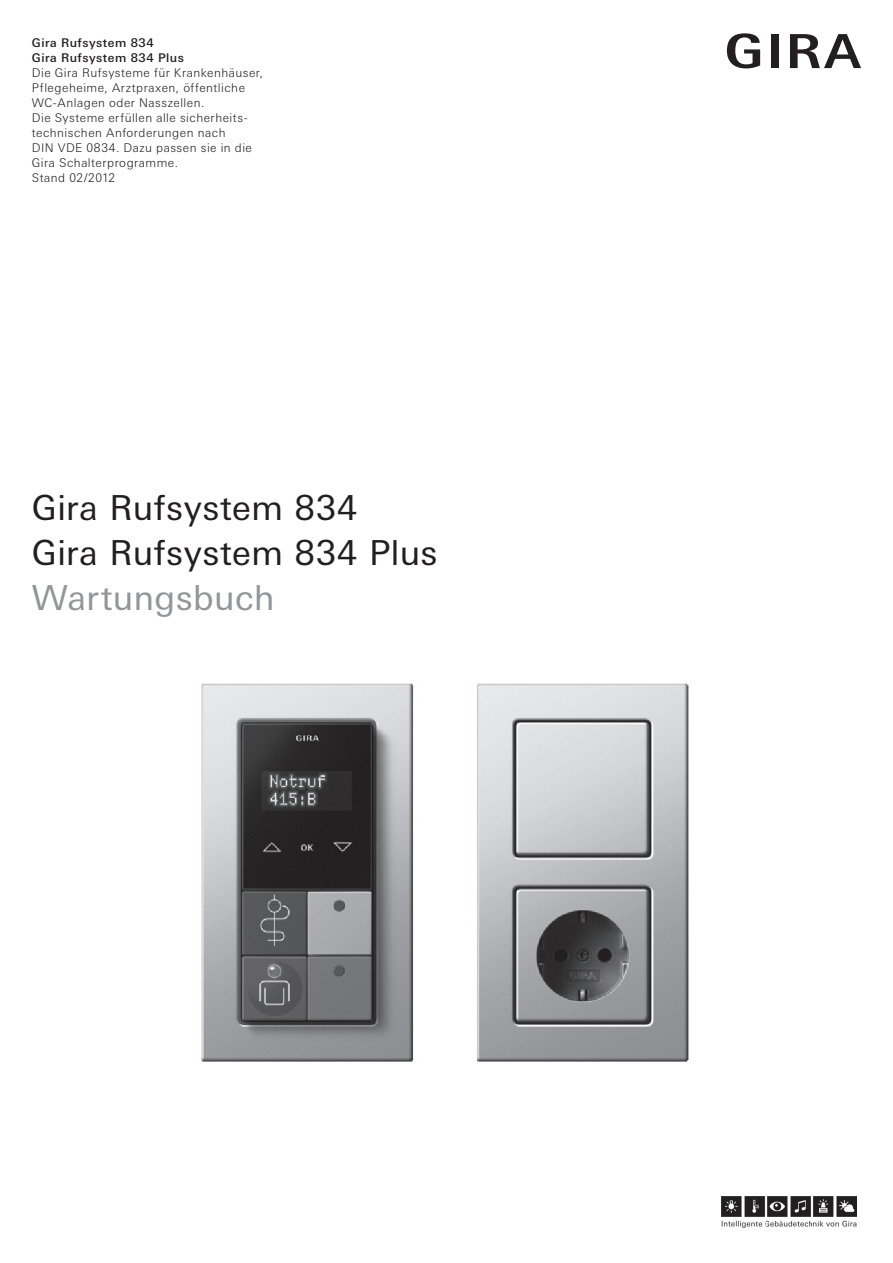
<style>
.page{position:relative;width:893px;height:1263px;background:#fff}
.page>*{position:absolute;margin:0;border:0;box-sizing:border-box;transform-origin:0 0}
.t1{font:34.5px/45px "Linotype Univers Basic";letter-spacing:.015em;color:#231f20}
.t2{font:34.5px "Linotype Univers Basic";letter-spacing:.015em;color:#939598}
.t3{font:300 12px/15px "Linotype Univers Basic";letter-spacing:.04em;color:#231f20}
.t4{font:500 12px/15px "Linotype Univers Basic";letter-spacing:.04em;color:#231f20}
</style>
<div class="page">
<img style="left:201px;top:683px;width:488px;height:379px">
<img style="left:722px;top:1197px;width:135px;height:30px">
<div style="left:771px;top:34px;width:7px;height:34px;background:#231f20"></div>
<svg style="left:727px;top:33px;width:33px;height:35px"></svg>
<svg style="left:790px;top:34px;width:71px;height:34px"></svg>
<p class="t4" style="left:32px;top:35px;width:153px">Gira Rufsystem 834<br>Gira Rufsystem 834 Plus</p>
<p class="t3" style="left:32px;top:65px;width:233px">Die Gira Rufsysteme für Krankenhäuser,<br>Pflegeheime, Arztpraxen, öffentliche<br>WC-Anlagen oder Nasszellen.<br>Die Systeme erfüllen alle sicherheits&shy;technischen Anforderungen nach<br>DIN VDE 0834. Dazu passen sie in die<br>Gira Schalterprogramme.<br>Stand 02/2012</p>
<h1 class="t1" style="left:32px;top:485px;width:407px">Gira Rufsystem 834<br>Gira Rufsystem 834 Plus</h1>
<h1 class="t2" style="left:32px;top:578px;width:244px">Wartungsbuch</h1>
</div>
